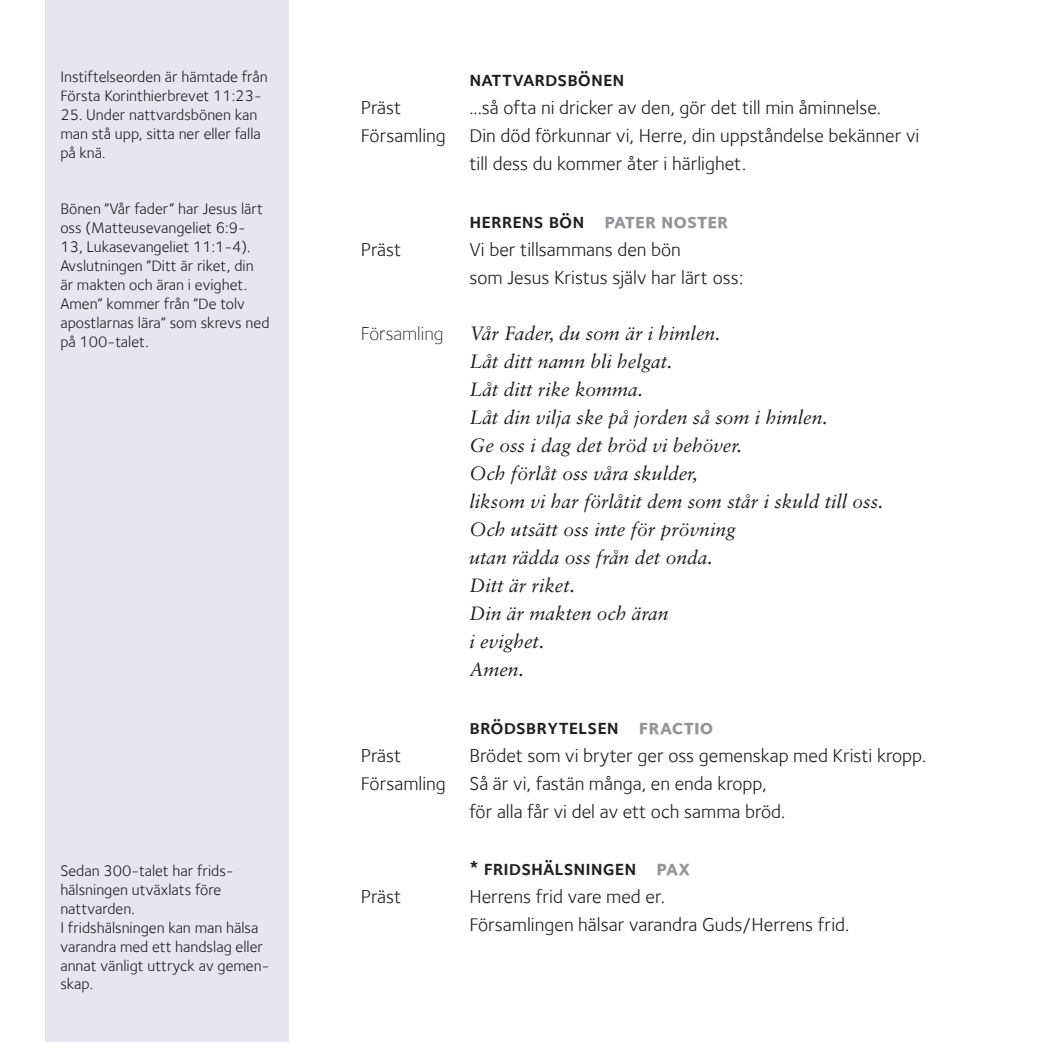
<style>
.page{position:relative;width:1042px;height:1042px;background:#fff}
.page>*{position:absolute;margin:0;border:0;box-sizing:border-box;transform-origin:0 0}
.Händelser{font:21px "Foundry Sterling Demi Expert";color:#231f20}
.Händelser-2{font:21px "Foundry Sterling Bold Expert";color:#939598}
.Foundry_bön{font:19.25px/28px "Foundry Sterling";color:#231f20}
.Kursiv_bön{font:italic 19.25px "Sabon LT Std";color:#231f20}
.Kursiv_bön-2{font:300 19.25px "Foundry Sterling";color:#231f20}
.Styckeformat_1{font:15.75px/18.9px "Foundry Sterling";color:#231f20}
.s1{font-family:"Foundry Sterling Demi Expert";color:#231f20}
.s2{font-family:"Foundry Sterling Bold Expert";color:#939598}
</style>
<div class="page">
<div style="left:45px;top:0;width:244px;height:1042px;background:#e7e6f0"></div>
<p class="Styckeformat_1" style="left:60px;top:67px;width:209px">Instiftelseorden är hämtade från<br>Första Korinthierbrevet 11:23-</p>
<p class="Styckeformat_1" style="left:60px;top:105px;width:202px">25. Under nattvardsbönen kan man stå upp, sitta ner eller falla på knä.</p>
<p class="Styckeformat_1" style="left:60px;top:199px;width:211px">Bönen ”Vår fader” har Jesus lärt oss (Matteusevangeliet 6:9-<br>13, Lukasevangeliet 11:1-4).<br>Avslutningen ”Ditt är riket, din är makten och äran i evighet.<br>Amen” kommer från ”De tolv apostlarnas lära” som skrevs ned på 100-talet.</p>
<p class="Styckeformat_1" style="left:60px;top:861px;width:175px">Sedan 300-talet har frids&shy;hälsningen utväxlats före nattvarden.</p>
<p class="Styckeformat_1" style="left:60px;top:918px;width:210px">I fridshälsningen kan man hälsa varandra med ett handslag eller annat vänligt uttryck av gemen&shy;skap.</p>
<p class="Händelser" style="left:469px;top:66px;width:157px">nattvardsbönen</p>
<p class="Foundry_bön" style="left:361px;top:93px;width:42px">Präst</p>
<p class="Foundry_bön" style="left:469px;top:93px;width:413px">...så ofta ni dricker av den, gör det till min åminnelse.</p>
<p class="Foundry_bön" style="left:361px;top:121px;width:560px">Församling Din död förkunnar vi, Herre, din uppståndelse bekänner vi</p>
<p class="Foundry_bön" style="left:469px;top:149px;width:278px">till dess du kommer åter i härlighet.</p>
<p class="Händelser-2" style="left:469px;top:208px;width:260px"><span class="s1">herrens bön</span> pater noster</p>
<p class="Foundry_bön" style="left:361px;top:235px;width:42px">Präst</p>
<p class="Foundry_bön" style="left:469px;top:235px;width:275px">Vi ber tillsammans den bön<br>som Jesus Kristus själv har lärt oss:</p>
<p class="Kursiv_bön-2" style="left:361px;top:322px;width:84px">Församling</p>
<p class="Kursiv_bön" style="left:469px;top:322px;width:253px">Vår Fader, du som är i himlen.</p>
<p class="Kursiv_bön" style="left:469px;top:350px;width:205px">Låt ditt namn bli helgat.</p>
<p class="Kursiv_bön" style="left:469px;top:378px;width:175px">Låt ditt rike komma.</p>
<p class="Kursiv_bön" style="left:469px;top:406px;width:360px">Låt din vilja ske på jorden så som i himlen.</p>
<p class="Kursiv_bön" style="left:469px;top:434px;width:274px">Ge oss i dag det bröd vi behöver.</p>
<p class="Kursiv_bön" style="left:469px;top:462px;width:230px">Och förlåt oss våra skulder,</p>
<p class="Kursiv_bön" style="left:469px;top:490px;width:416px">liksom vi har förlåtit dem som står i skuld till oss.</p>
<p class="Kursiv_bön" style="left:469px;top:518px;width:268px">Och utsätt oss inte för prövning</p>
<p class="Kursiv_bön" style="left:469px;top:546px;width:245px">utan rädda oss från det onda.</p>
<p class="Kursiv_bön" style="left:469px;top:574px;width:107px">Ditt är riket.</p>
<p class="Kursiv_bön" style="left:469px;top:602px;width:200px">Din är makten och äran</p>
<p class="Kursiv_bön" style="left:469px;top:630px;width:76px">i evighet.</p>
<p class="Kursiv_bön" style="left:469px;top:658px;width:56px">Amen.</p>
<p class="Händelser" style="left:469px;top:714px;width:245px">brödsbrytelsen <span class="s2">fractio</span></p>
<p class="Foundry_bön" style="left:361px;top:741px;width:42px">Präst</p>
<p class="Foundry_bön" style="left:469px;top:741px;width:458px">Brödet som vi bryter ger oss gemenskap med Kristi kropp.</p>
<p class="Foundry_bön" style="left:469px;top:769px;width:317px;text-indent:-108px">Församling Så är vi, fastän många, en enda kropp, för alla får vi del av ett och samma bröd.</p>
<p class="Händelser" style="left:469px;top:855px;width:222px">* fridshälsningen <span class="s2">pax</span></p>
<p class="Foundry_bön" style="left:361px;top:883px;width:42px">Präst</p>
<p class="Foundry_bön" style="left:469px;top:883px;width:197px">Herrens frid vare med er.</p>
<p class="Foundry_bön" style="left:469px;top:911px;width:381px">Församlingen hälsar varandra Guds/Herrens frid.</p>
</div>
